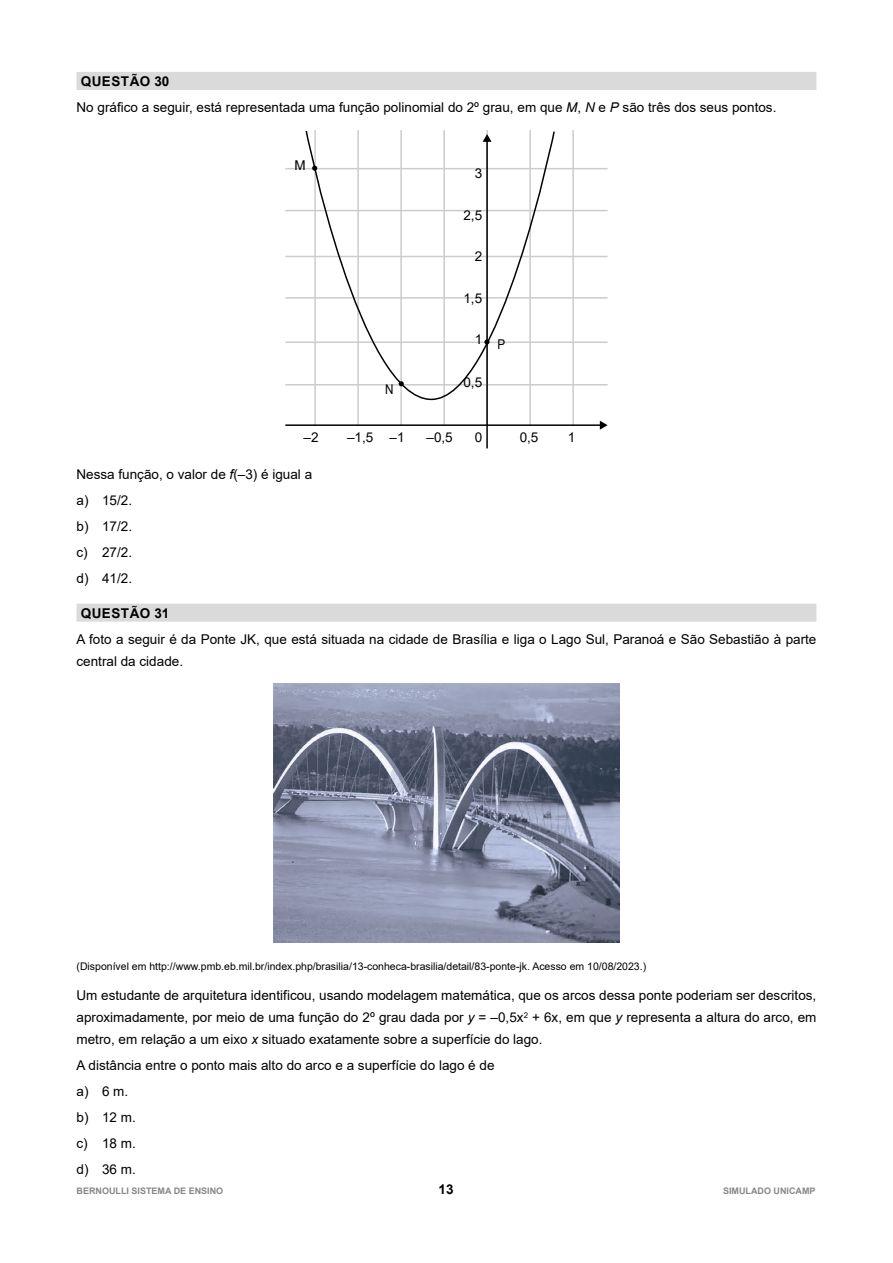
<style>
.page{position:relative;width:893px;height:1263px;background:#fff}
.page>*{position:absolute;margin:0;border:0;box-sizing:border-box;transform-origin:0 0}
.t1{font:13.5px/26px "Arial";color:#000}
.t2{font:700 13.5px "Arial";letter-spacing:.035em;color:#000}
.t3{font:13.5px "Arial";color:#000;scale:.87 1}
.t4{font:10.5px "Arial";color:#000}
.t5{font:700 9px "Arial";color:#878787}
.s1{font-weight:700}
.s2{font-style:italic}
</style>
<div class="page">
<div style="left:77px;top:72px;width:739px;height:18px;background:#dadada"></div>
<div style="left:77px;top:604px;width:739px;height:18px;background:#dadada"></div>
<hr style="left:285px;top:384px;width:323px;height:1px;background:#cdcccc">
<hr style="left:285px;top:341px;width:323px;height:2px;background:#cdcccc">
<hr style="left:285px;top:297px;width:323px;height:2px;background:#cdcccc">
<hr style="left:285px;top:256px;width:323px;height:1px;background:#cdcccc">
<hr style="left:285px;top:210px;width:323px;height:1px;background:#cdcccc">
<hr style="left:285px;top:168px;width:323px;height:1px;background:#cdcccc">
<hr style="left:529px;top:130px;width:2px;height:295px;background:#cdcccc">
<hr style="left:443px;top:130px;width:2px;height:295px;background:#cdcccc">
<hr style="left:400px;top:130px;width:2px;height:295px;background:#cdcccc">
<hr style="left:357px;top:130px;width:2px;height:295px;background:#cdcccc">
<hr style="left:314px;top:130px;width:2px;height:295px;background:#cdcccc">
<hr style="left:572px;top:130px;width:2px;height:295px;background:#cdcccc">
<hr style="left:285px;top:424px;width:316px;height:2px;background:#000">
<svg style="left:600px;top:421px;width:8px;height:9px"></svg>
<hr style="left:486px;top:141px;width:2px;height:307px;background:#000">
<svg style="left:305px;top:130px;width:251px;height:271px"></svg>
<svg style="left:484px;top:339px;width:6px;height:6px"></svg>
<svg style="left:312px;top:166px;width:5px;height:5px"></svg>
<svg style="left:399px;top:381px;width:5px;height:5px"></svg>
<img style="left:274px;top:683px;width:345px;height:259px">
<p class="t1" style="left:77px;top:69px;width:701px;text-indent:4px"><span class="s1">QUESTÃO 30<br></span>No gráfico a seguir, está representada uma função polinomial do 2º grau, em que <span class="s2">M</span>, <span class="s2">N</span> e <span class="s2">P</span> são três dos seus pontos.</p>
<p class="t1" style="left:294px;top:153px;width:13px">M</p>
<p class="t3" style="left:385px;top:380px;width:11px">N</p>
<p class="t1" style="left:475px;top:161px;width:9px">3</p>
<p class="t1" style="left:463px;top:202px;width:20px">2,5</p>
<p class="t1" style="left:475px;top:244px;width:9px">2</p>
<p class="t1" style="left:463px;top:286px;width:20px">1,5</p>
<p class="t1" style="left:475px;top:326px;width:9px">1</p>
<p class="t1" style="left:463px;top:369px;width:20px">0,5</p>
<p class="t3" style="left:498px;top:335px;width:10px">P</p>
<p class="t1" style="left:304px;top:424px;width:17px">–2</p>
<p class="t1" style="left:347px;top:424px;width:59px">–1,5 –1</p>
<p class="t1" style="left:427px;top:424px;width:28px">–0,5</p>
<p class="t1" style="left:475px;top:424px;width:9px">0</p>
<p class="t1" style="left:520px;top:424px;width:20px">0,5</p>
<p class="t1" style="left:568px;top:424px;width:9px">1</p>
<p class="t1" style="left:77px;top:461px;width:237px">Nessa função, o valor de <span class="s2">f</span>(–3) é igual a a) 15/2.<br>b) 17/2.<br>c) 27/2.<br>d) 41/2.</p>
<p class="t2" style="left:81px;top:604px;width:90px">QUESTÃO 31</p>
<p class="t1" style="left:77px;top:628px;width:741px;line-height:21.8px">A foto a seguir é da Ponte JK, que está situada na cidade de Brasília e liga o Lago Sul, Paranoá e São Sebastião à parte central da cidade.</p>
<p class="t4" style="left:77px;top:959px;width:571px">(Disponível em http://www.pmb.eb.mil.br/index.php/brasilia/13-conheca-brasilia/detail/83-ponte-jk. Acesso em 10/08/2023.)</p>
<p class="t1" style="left:77px;top:984px;width:741px;line-height:21.8px;text-align:justify">Um estudante de arquitetura identificou, usando modelagem matemática, que os arcos dessa ponte poderiam ser descritos, aproximadamente, por meio de uma função do 2º grau dada por <span class="s2">y</span> = –0,5x<sup>2</sup> + 6x, em que <span class="s2">y</span> representa a altura do arco, em metro, em relação a um eixo <span class="s2">x</span> situado exatamente sobre a superfície do lago.</p>
<p class="t1" style="left:77px;top:1052px;width:419px">A distância entre o ponto mais alto do arco e a superfície do lago é de a) 6 m.<br>b) 12 m.<br>c) 18 m.<br>d) 36 m.</p>
<p class="t5" style="left:77px;top:1184px;width:148px">BERNOULLI SISTEMA DE ENSINO</p>
<p class="t2" style="left:438px;top:1180px;width:17px">13</p>
<p class="t5" style="left:723px;top:1184px;width:94px">SIMULADO UNICAMP</p>
</div>
